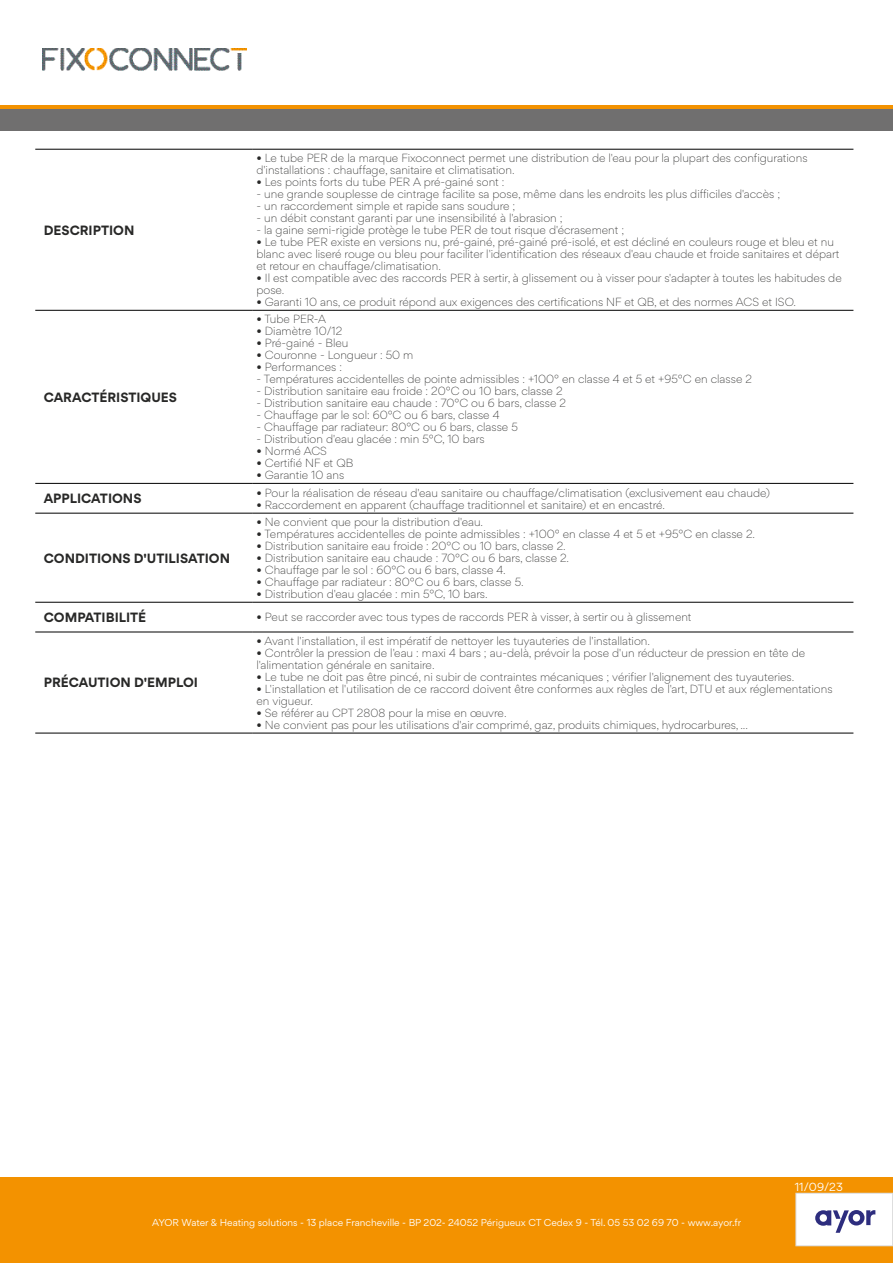
<style>
.page{position:relative;width:893px;height:1263px;background:#fff}
.page>*{position:absolute;margin:0;border:0;box-sizing:border-box;transform-origin:0 0}
.t1{font:700 12px "Gordita";color:#282827}
.t2{font:300 10.5px/12px "Gordita";color:#282827}
.t3{font:10.5px "Gordita";color:#fff}
.t4{font:9px "Gordita";color:#fff}
</style>
<div class="page">
<img style="left:43px;top:48px;width:204px;height:23px">
<div style="left:0;top:105px;width:893px;height:5px;background:#f39200"></div>
<div style="left:0;top:110px;width:893px;height:21px;background:#706f6f"></div>
<div style="left:0;top:1178px;width:893px;height:85px;background:#f39200"></div>
<div style="left:796px;top:1193px;width:97px;height:53px;background:#fff"></div>
<div style="left:795px;top:1193px;width:98px;height:53px;border:1px solid #dadada"></div>
<svg style="left:815px;top:1210px;width:60px;height:23px"></svg>
<hr style="left:35px;top:149px;width:217px;height:1px;background:#000">
<hr style="left:252px;top:149px;width:601px;height:1px;background:#000">
<hr style="left:35px;top:310px;width:217px;height:1px;background:#000">
<hr style="left:252px;top:310px;width:601px;height:1px;background:#000">
<hr style="left:35px;top:483px;width:217px;height:1px;background:#000">
<hr style="left:252px;top:483px;width:601px;height:1px;background:#000">
<hr style="left:35px;top:513px;width:217px;height:1px;background:#000">
<hr style="left:252px;top:513px;width:601px;height:1px;background:#000">
<hr style="left:35px;top:602px;width:217px;height:1px;background:#000">
<hr style="left:252px;top:602px;width:601px;height:1px;background:#000">
<hr style="left:35px;top:632px;width:217px;height:1px;background:#000">
<hr style="left:252px;top:632px;width:601px;height:1px;background:#000">
<hr style="left:35px;top:733px;width:217px;height:1px;background:#000">
<hr style="left:252px;top:733px;width:601px;height:1px;background:#000">
<p class="t1" style="left:44px;top:220px;width:92px">DESCRIPTION</p>
<p class="t1" style="left:44px;top:387px;width:135px">CARACTÉRISTIQUES</p>
<p class="t2" style="left:256px;top:152px;width:553px">• Le tube PER de la marque Fixoconnect permet une distribution de l'eau pour la plupart des configurations d'installations : chauffage, sanitaire et climatisation.</p>
<p class="t2" style="left:256px;top:176px;width:250px">• Les points forts du tube PER A pré-gainé sont :</p>
<p class="t2" style="left:256px;top:188px;width:525px">- une grande souplesse de cintrage facilite sa pose, même dans les endroits les plus difficiles d'accès ;</p>
<p class="t2" style="left:256px;top:200px;width:261px">- un raccordement simple et rapide sans soudure ;</p>
<p class="t2" style="left:256px;top:212px;width:308px">- un débit constant garanti par une insensibilité à l'abrasion ;</p>
<p class="t2" style="left:256px;top:224px;width:369px">- la gaine semi-rigide protège le tube PER de tout risque d'écrasement ;</p>
<p class="t2" style="left:256px;top:236px;width:584px">• Le tube PER existe en versions nu, pré-gainé, pré-gainé pré-isolé, et est décliné en couleurs rouge et bleu et nu blanc avec liseré rouge ou bleu pour faciliter l'identification des réseaux d'eau chaude et froide sanitaires et départ et retour en chauffage/climatisation.</p>
<p class="t2" style="left:256px;top:272px;width:587px">• Il est compatible avec des raccords PER à sertir, à glissement ou à visser pour s'adapter à toutes les habitudes de pose.</p>
<p class="t2" style="left:256px;top:296px;width:541px">• Garanti 10 ans, ce produit répond aux exigences des certifications NF et QB, et des normes ACS et ISO.</p>
<p class="t2" style="left:256px;top:313px;width:71px">• Tube PER-A</p>
<p class="t2" style="left:256px;top:325px;width:87px">• Diamètre 10/12</p>
<p class="t2" style="left:256px;top:337px;width:94px">• Pré-gainé - Bleu</p>
<p class="t2" style="left:256px;top:349px;width:159px">• Couronne - Longueur : 50 m</p>
<p class="t2" style="left:256px;top:361px;width:87px">• Performances :</p>
<p class="t2" style="left:256px;top:373px;width:497px">- Températures accidentelles de pointe admissibles : +100° en classe 4 et 5 et +95°C en classe 2</p>
<p class="t2" style="left:256px;top:385px;width:308px">- Distribution sanitaire eau froide : 20°C ou 10 bars, classe 2</p>
<p class="t2" style="left:256px;top:397px;width:311px">- Distribution sanitaire eau chaude : 70°C ou 6 bars, classe 2</p>
<p class="t2" style="left:256px;top:409px;width:245px">- Chauffage par le sol: 60°C ou 6 bars, classe 4</p>
<p class="t2" style="left:256px;top:421px;width:263px">- Chauffage par radiateur: 80°C ou 6 bars, classe 5</p>
<p class="t2" style="left:256px;top:433px;width:230px">- Distribution d'eau glacée : min 5°C, 10 bars</p>
<p class="t2" style="left:256px;top:445px;width:72px">• Normé ACS</p>
<p class="t2" style="left:256px;top:457px;width:98px">• Certifié NF et QB</p>
<p class="t2" style="left:256px;top:469px;width:89px">• Garantie 10 ans</p>
<p class="t1" style="left:44px;top:489px;width:99px">APPLICATIONS</p>
<p class="t2" style="left:256px;top:486px;width:515px">• Pour la réalisation de réseau d'eau sanitaire ou chauffage/climatisation (exclusivement eau chaude)</p>
<p class="t2" style="left:256px;top:498px;width:410px">• Raccordement en apparent (chauffage traditionnel et sanitaire) et en encastré.</p>
<p class="t1" style="left:44px;top:548px;width:188px">CONDITIONS D'UTILISATION</p>
<p class="t2" style="left:256px;top:515px;width:228px">• Ne convient que pour la distribution d'eau.</p>
<p class="t2" style="left:256px;top:527px;width:500px">• Températures accidentelles de pointe admissibles : +100° en classe 4 et 5 et +95°C en classe 2.</p>
<p class="t2" style="left:256px;top:539px;width:311px">• Distribution sanitaire eau froide : 20°C ou 10 bars, classe 2.</p>
<p class="t2" style="left:256px;top:551px;width:314px">• Distribution sanitaire eau chaude : 70°C ou 6 bars, classe 2.</p>
<p class="t2" style="left:256px;top:563px;width:251px">• Chauffage par le sol : 60°C ou 6 bars, classe 4.</p>
<p class="t2" style="left:256px;top:575px;width:269px">• Chauffage par radiateur : 80°C ou 6 bars, classe 5.</p>
<p class="t2" style="left:256px;top:587px;width:233px">• Distribution d'eau glacée : min 5°C, 10 bars.</p>
<p class="t1" style="left:44px;top:608px;width:104px">COMPATIBILITÉ</p>
<p class="t2" style="left:256px;top:611px;width:437px">• Peut se raccorder avec tous types de raccords PER à visser, à sertir ou à glissement</p>
<p class="t1" style="left:44px;top:673px;width:156px">PRÉCAUTION D'EMPLOI</p>
<p class="t2" style="left:256px;top:634px;width:395px">• Avant l'installation, il est impératif de nettoyer les tuyauteries de l'installation.</p>
<p class="t2" style="left:256px;top:646px;width:550px">• Contrôler la pression de l'eau : maxi 4 bars ; au-delà, prévoir la pose d'un réducteur de pression en tête de l'alimentation générale en sanitaire.</p>
<p class="t2" style="left:256px;top:670px;width:539px">• Le tube ne doit pas être pincé, ni subir de contraintes mécaniques ; vérifier l'alignement des tuyauteries.</p>
<p class="t2" style="left:256px;top:682px;width:578px">• L'installation et l'utilisation de ce raccord doivent être conformes aux règles de l'art, DTU et aux réglementations en vigueur.</p>
<p class="t2" style="left:256px;top:706px;width:252px">• Se référer au CPT 2808 pour la mise en œuvre.</p>
<p class="t2" style="left:256px;top:718px;width:493px">• Ne convient pas pour les utilisations d'air comprimé, gaz, produits chimiques, hydrocarbures, ...</p>
<p class="t3" style="left:795px;top:1179px;width:50px">11/09/23</p>
<p class="t4" style="left:152px;top:1216px;width:590px">AYOR Water &amp; Heating solutions - 13 place Francheville - BP 202- 24052 Périgueux CT Cedex 9 - Tél. 05 53 02 69 70 - www.ayor.fr</p>
</div>
